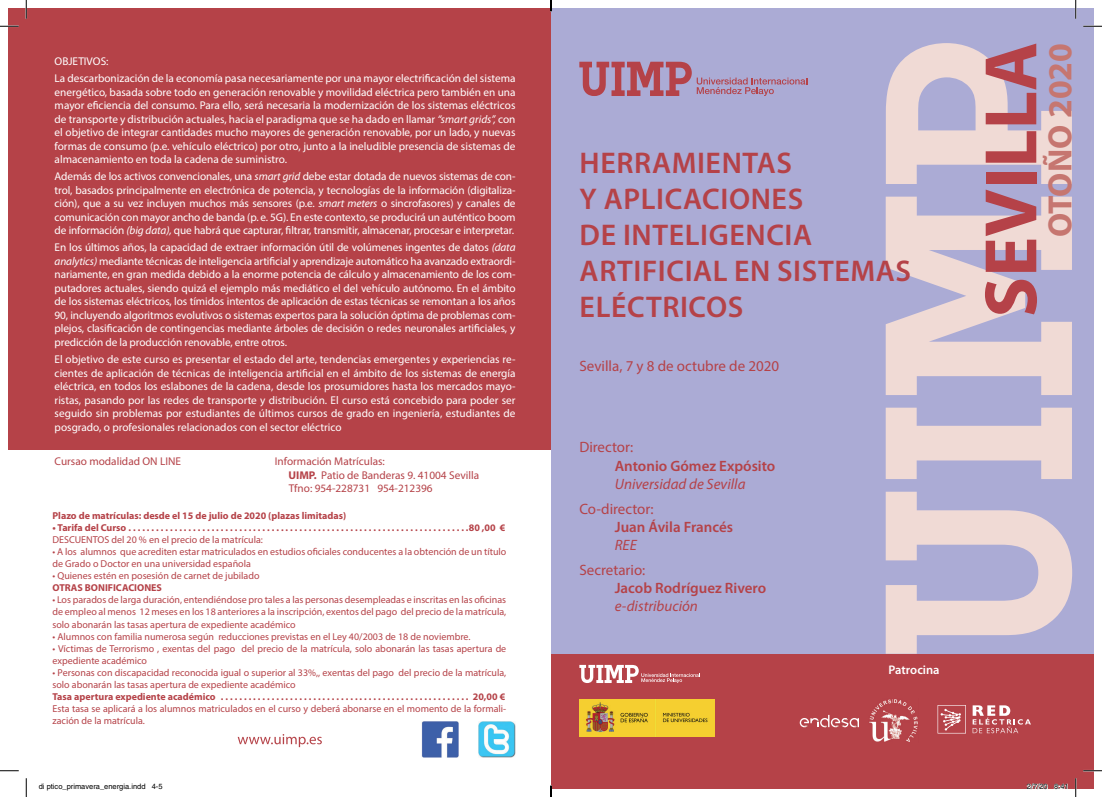
<style>
.page{position:relative;width:1102px;height:797px;background:#fff}
.page>*{position:absolute;margin:0;border:0;box-sizing:border-box;transform-origin:0 0}
.t1{font:700 75px "Myriad Pro";color:#b54248}
.t2{font:700 33.75px "Myriad Pro";color:#c67670}
.t3{font:600 30px/36px "Myriad Pro";letter-spacing:.02em;color:#b54248}
.t4{font:15px "Myriad Pro";color:#b54248}
.t5{font:600 15px "Myriad Pro";color:#b54248}
.t6{font:italic 15px "Myriad Pro";color:#b54248}
.t7{font:600 12.5px "Myriad Pro";color:#fff}
.t8{font:11.25px/13.5px "Myriad Pro";color:#fff;text-align:justify}
.t9{font:11.25px/13.5px "Myriad Pro";color:#b54248}
.t10{font:10px/12px "Myriad Pro";color:#b54248}
.t11{font:700 10px "Myriad Pro";color:#b54248}
.t12{font:7.5px "Helvetica";color:#000}
.s1{font-style:italic}
.s2{font-weight:700}
</style>
<div class="page">
<div style="left:9px;top:9px;width:542px;height:441px;background:#b54248"></div>
<img style="left:421px;top:721px;width:38px;height:36px">
<img style="left:479px;top:721px;width:36px;height:36px">
<svg style="left:238px;top:734px;width:84px;height:13px"></svg>
<div style="left:551px;top:9px;width:542px;height:779px;background:#ababd5"></div>
<svg style="left:579px;top:62px;width:228px;height:34px"></svg>
<svg style="left:885px;top:43px;width:187px;height:610px;fill:#f0dad5"></svg>
<div style="left:551px;top:653px;width:542px;height:135px;background:#b54248"></div>
<svg style="left:579px;top:665px;width:121px;height:18px"></svg>
<img style="left:579px;top:699px;width:135px;height:37px">
<img style="left:869px;top:699px;width:49px;height:43px">
<svg style="left:799px;top:715px;width:59px;height:13px"></svg>
<svg style="left:972px;top:705px;width:58px;height:28px"></svg>
<svg style="left:937px;top:705px;width:28px;height:28px"></svg>
<svg style="left:0;top:25px;width:19px;height:2px"></svg>
<svg style="left:1083px;top:25px;width:18px;height:2px"></svg>
<svg style="left:0;top:770px;width:19px;height:1px"></svg>
<svg style="left:1083px;top:770px;width:18px;height:1px"></svg>
<svg style="left:25px;top:0;width:2px;height:19px"></svg>
<svg style="left:25px;top:778px;width:2px;height:19px"></svg>
<svg style="left:1074px;top:0;width:2px;height:19px"></svg>
<svg style="left:1074px;top:778px;width:2px;height:19px"></svg>
<svg style="left:1026px;top:783px;width:21px;height:6px"></svg>
<svg style="left:1053px;top:783px;width:14px;height:6px"></svg>
<svg style="left:550px;top:785px;width:1px;height:12px"></svg>
<p class="t8" style="left:55px;top:53px;width:462px;line-height:17px">OBJETIVOS:<br>La descarbonización de la economía pasa necesariamente por una mayor electrificación del sistema</p>
<p class="t8" style="left:55px;top:85px;width:462px">energético, basada sobre todo en generación renovable y movilidad eléctrica pero también en una mayor eficiencia del consumo. Para ello, será necesaria la modernización de los sistemas eléctricos de transporte y distribución actuales, hacia el paradigma que se ha dado en llamar <span class="s1">“smart grids”,</span> con el objetivo de integrar cantidades mucho mayores de generación renovable, por un lado, y nuevas formas de consumo (p.e. vehículo eléctrico) por otro, junto a la ineludible presencia de sistemas de almacenamiento en toda la cadena de suministro.</p>
<p class="t8" style="left:55px;top:170px;width:462px">Además de los activos convencionales, una <span class="s1">smart grid</span> debe estar dotada de nuevos sistemas de con&shy;trol, basados principalmente en electrónica de potencia, y tecnologías de la información (digitaliza&shy;ción), que a su vez incluyen muchos más sensores (p.e. <span class="s1">smart meters</span> o sincrofasores) y canales de comunicación con mayor ancho de banda (p. e. 5G). En este contexto, se producirá un auténtico boom de información <span class="s1">(big data),</span> que habrá que capturar, filtrar, transmitir, almacenar, procesar e interpretar.</p>
<p class="t8" style="left:55px;top:241px;width:462px">En los últimos años, la capacidad de extraer información útil de volúmenes ingentes de datos <span class="s1">(data analytics)</span> mediante técnicas de inteligencia artificial y aprendizaje automático ha avanzado extraordi&shy;nariamente, en gran medida debido a la enorme potencia de cálculo y almacenamiento de los com&shy;putadores actuales, siendo quizá el ejemplo más mediático el del vehículo autónomo. En el ámbito de los sistemas eléctricos, los tímidos intentos de aplicación de estas técnicas se remontan a los años 90, incluyendo algoritmos evolutivos o sistemas expertos para la solución óptima de problemas com&shy;plejos, clasificación de contingencias mediante árboles de decisión o redes neuronales artificiales, y predicción de la producción renovable, entre otros.</p>
<p class="t8" style="left:55px;top:352px;width:462px">El objetivo de este curso es presentar el estado del arte, tendencias emergentes y experiencias re&shy;cientes de aplicación de técnicas de inteligencia artificial en el ámbito de los sistemas de energía eléctrica, en todos los eslabones de la cadena, desde los prosumidores hasta los mercados mayo&shy;ristas, pasando por las redes de transporte y distribución. El curso está concebido para poder ser seguido sin problemas por estudiantes de últimos cursos de grado en ingeniería, estudiantes de posgrado, o profesionales relacionados con el sector eléctrico</p>
<p class="t9" style="left:55px;top:454px;width:128px">Cursao modalidad ON LINE</p>
<p class="t9" style="left:288px;top:454px;width:192px;text-indent:-14px">Información Matrículas:<br><span class="s2">UIMP.</span> Patio de Banderas 9. 41004 Sevilla<br>Tfno: 954-228731 954-212396</p>
<p class="t11" style="left:52px;top:509px;width:295px">Plazo de matrículas: desde el 15 de julio de 2020 (plazas limitadas)</p>
<p class="t11" style="left:52px;top:521px;width:454px">• Tarifa del Curso . . . . . . . . . . . . . . . . . . . . . . . . . . . . . . . . . . . . . . . . . . . . . . . . . . . . . . . . . . . . . . . . . . . . . . . . . .80 ,00 €</p>
<p class="t10" style="left:52px;top:534px;width:212px">DESCUENTOS del 20 % en el precio de la matrícula:</p>
<p class="t10" style="left:52px;top:546px;width:455px">• A los alumnos que acrediten estar matriculados en estudios oficiales conducentes a la obtención de un título de Grado o Doctor en una universidad española</p>
<p class="t10" style="left:52px;top:570px;width:208px">• Quienes estén en posesión de carnet de jubilado</p>
<p class="t11" style="left:52px;top:581px;width:111px">OTRAS BONIFICACIONES</p>
<p class="t10" style="left:52px;top:594px;width:455px;text-align:justify">• Los parados de larga duración, entendiéndose pro tales a las personas desempleadas e inscritas en las oficinas de empleo al menos 12 meses en los 18 anteriores a la inscripción, exentos del pago del precio de la matrícula, solo abonarán las tasas apertura de expediente académico</p>
<p class="t10" style="left:52px;top:630px;width:419px">• Alumnos con familia numerosa según reducciones previstas en el Ley 40/2003 de 18 de noviembre.</p>
<p class="t10" style="left:52px;top:642px;width:455px">• Víctimas de Terrorismo , exentas del pago del precio de la matrícula, solo abonarán las tasas apertura de expediente académico</p>
<p class="t10" style="left:52px;top:666px;width:455px">• Personas con discapacidad reconocida igual o superior al 33%,, exentas del pago del precio de la matrícula, solo abonarán las tasas apertura de expediente académico</p>
<p class="t11" style="left:52px;top:689px;width:454px">Tasa apertura expediente académico . . . . . . . . . . . . . . . . . . . . . . . . . . . . . . . . . . . . . . . . . . . . . . . . . . . . . . 20,00 €</p>
<p class="t10" style="left:52px;top:702px;width:455px">Esta tasa se aplicará a los alumnos matriculados en el curso y deberá abonarse en el momento de la formali&shy;zación de la matrícula.</p>
<h3 class="t3" style="left:579px;top:144px;width:333px">HERRAMIENTAS<br>Y APLICACIONES<br>DE INTELIGENCIA<br>ARTIFICIAL EN SISTEMAS<br>ELÉCTRICOS</h3>
<h3 class="t4" style="left:579px;top:356px;width:201px">Sevilla, 7 y 8 de octubre de 2020</h3>
<h3 class="t4" style="left:579px;top:438px;width:55px">Director:</h3>
<h3 class="t5" style="left:614px;top:456px;width:162px">Antonio Gómez Expósito</h3>
<h3 class="t6" style="left:614px;top:474px;width:132px">Universidad de Sevilla</h3>
<h3 class="t4" style="left:579px;top:499px;width:76px">Co-director:</h3>
<h3 class="t5" style="left:614px;top:517px;width:120px">Juan Ávila Francés</h3>
<h3 class="t6" style="left:614px;top:535px;width:23px">REE</h3>
<h3 class="t4" style="left:579px;top:560px;width:67px">Secretario:</h3>
<h3 class="t5" style="left:614px;top:578px;width:153px">Jacob Rodríguez Rivero</h3>
<h3 class="t6" style="left:614px;top:596px;width:85px">e-distribución</h3>
<p class="t7" style="left:888px;top:662px;width:53px">Patrocina</p>
<h1 class="t1" style="left:961px;top:317px;width:277px;rotate:-90deg">SEVILLA</h1>
<h2 class="t2" style="left:1037px;top:237px;width:196px;rotate:-90deg">OTOÑO 2020</h2>
<p class="t12" style="left:39px;top:782px;width:125px">di ptico_primavera_energia.indd 4-5</p>
<p class="t12" style="left:1026px;top:782px;width:43px">2/7/20 8:41</p>
</div>
